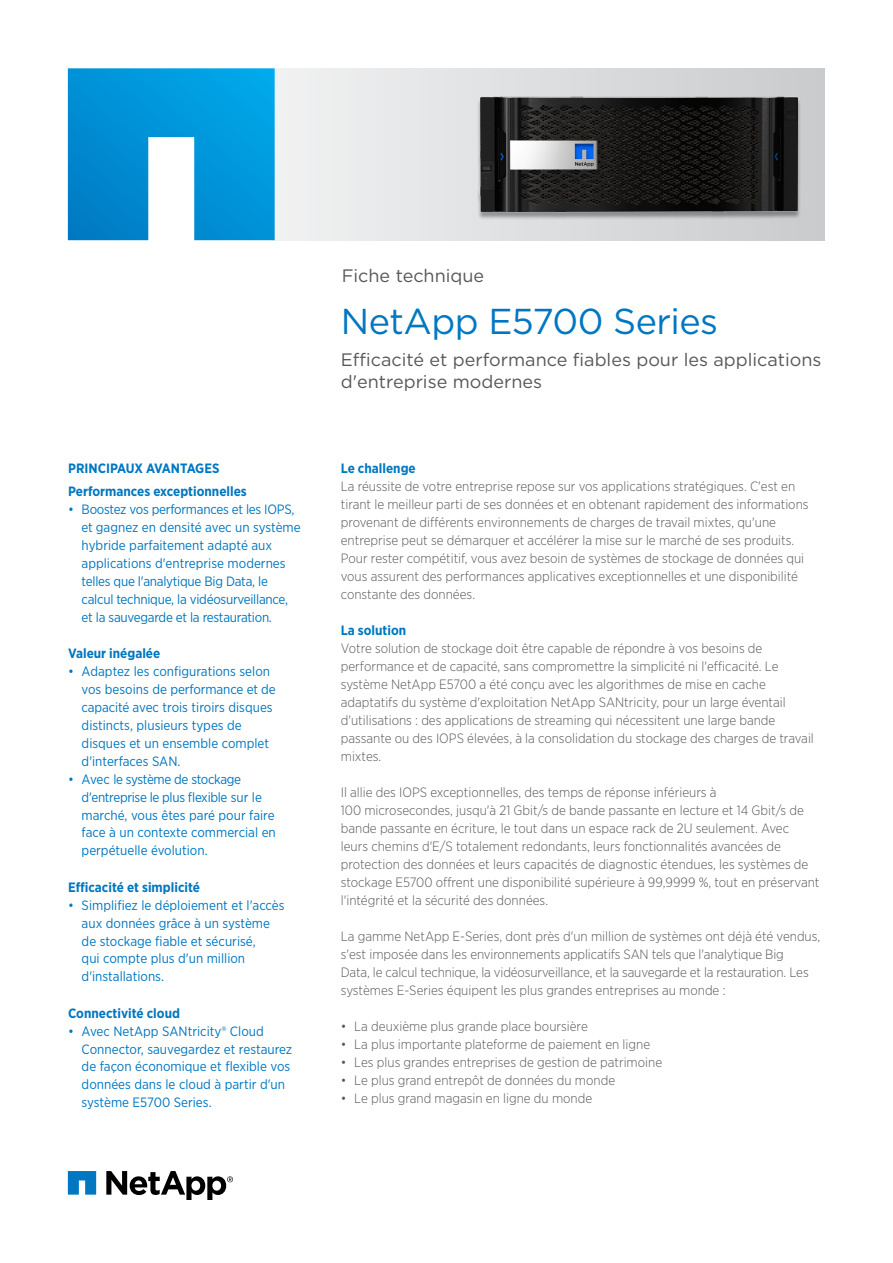
<style>
.page{position:relative;width:893px;height:1263px;background:#fff}
.page>*{position:absolute;margin:0;border:0;box-sizing:border-box;transform-origin:0 0}
.t1{font:36px "Gotham";letter-spacing:-.015em;color:#0077c1}
.t2{font:18px/22.5px "Gotham";color:#58585b}
.t3{font:300 13.5px/18px "Gotham Narrow";color:#58585b}
.t4{font:13.5px/18px "Gotham Narrow";color:#0077c1}
.t5{font:13.5px/18px "Gotham Narrow";letter-spacing:-.02em;color:#0077c1}
.t6{font:700 13.5px/22.5px "Gotham Narrow";color:#0077c1}
</style>
<div class="page">
<div style="left:273px;top:68px;width:552px;height:172px;background:linear-gradient(to right,#f1f2f2,#c9cacc)"></div>
<svg style="left:68px;top:68px;width:207px;height:172px;background:#22a1dc"></svg>
<svg style="left:68px;top:1171px;width:28px;height:23px"></svg>
<svg style="left:106px;top:1171px;width:127px;height:29px"></svg>
<div style="left:476px;top:98px;width:325px;height:122px;background:#000;opacity:.35"></div>
<img style="left:477px;top:97px;width:321px;height:117px">
<p class="t6" style="left:68px;top:457px;width:180px">PRINCIPAUX AVANTAGES<br>Performances exceptionnelles</p>
<p class="t5" style="left:82px;top:499px;width:221px;text-indent:-14px">• Boostez vos performances et les IOPS, et gagnez en densité avec un système hybride parfaitement adapté aux applications d'entreprise modernes telles que l'analytique Big Data, le calcul technique, la vidéosurveillance, et la sauvegarde et la restauration.</p>
<p class="t6" style="left:68px;top:641px;width:94px">Valeur inégalée</p>
<p class="t4" style="left:82px;top:661px;width:196px;text-indent:-14px">• Adaptez les configurations selon vos besoins de performance et de capacité avec trois tiroirs disques distincts, plusieurs types de disques et un ensemble complet d'interfaces SAN.</p>
<p class="t4" style="left:82px;top:769px;width:196px;text-indent:-14px">• Avec le système de stockage d'entreprise le plus flexible sur le marché, vous êtes paré pour faire face à un contexte commercial en perpétuelle évolution.</p>
<p class="t6" style="left:68px;top:875px;width:133px">Efficacité et simplicité</p>
<p class="t4" style="left:82px;top:895px;width:204px;text-indent:-14px">• Simplifiez le déploiement et l'accès aux données grâce à un système de stockage fiable et sécurisé,<br>qui compte plus d'un million d'installations.</p>
<p class="t6" style="left:68px;top:1001px;width:113px">Connectivité cloud</p>
<p class="t4" style="left:82px;top:1021px;width:212px;text-indent:-14px">• Avec NetApp SANtricity® Cloud<br>Connector, sauvegardez et restaurez de façon économique et flexible vos données dans le cloud à partir d'un système E5700 Series.</p>
<h2 class="t2" style="left:342px;top:264px;width:144px">Fiche technique</h2>
<h1 class="t1" style="left:341px;top:299px;width:379px">NetApp E5700 Series</h1>
<h2 class="t2" style="left:341px;top:348px;width:482px">Efficacité et performance fiables pour les applications d'entreprise modernes</h2>
<p class="t6" style="left:341px;top:457px;width:77px">Le challenge</p>
<p class="t3" style="left:341px;top:477px;width:469px">La réussite de votre entreprise repose sur vos applications stratégiques. C'est en tirant le meilleur parti de ses données et en obtenant rapidement des informations provenant de différents environnements de charges de travail mixtes, qu'une entreprise peut se démarquer et accélérer la mise sur le marché de ses produits.<br>Pour rester compétitif, vous avez besoin de systèmes de stockage de données qui vous assurent des performances applicatives exceptionnelles et une disponibilité constante des données.</p>
<p class="t6" style="left:341px;top:619px;width:67px">La solution</p>
<p class="t3" style="left:341px;top:639px;width:475px">Votre solution de stockage doit être capable de répondre à vos besoins de performance et de capacité, sans compromettre la simplicité ni l'efficacité. Le système NetApp E5700 a été conçu avec les algorithmes de mise en cache adaptatifs du système d'exploitation NetApp SANtricity, pour un large éventail d'utilisations : des applications de streaming qui nécessitent une large bande passante ou des IOPS élevées, à la consolidation du stockage des charges de travail mixtes.</p>
<p class="t3" style="left:341px;top:783px;width:480px">Il allie des IOPS exceptionnelles, des temps de réponse inférieurs à<br>100 microsecondes, jusqu'à 21 Gbit/s de bande passante en lecture et 14 Gbit/s de bande passante en écriture, le tout dans un espace rack de 2U seulement. Avec leurs chemins d'E/S totalement redondants, leurs fonctionnalités avancées de protection des données et leurs capacités de diagnostic étendues, les systèmes de stockage E5700 offrent une disponibilité supérieure à 99,9999 %, tout en préservant l'intégrité et la sécurité des données.</p>
<p class="t3" style="left:341px;top:927px;width:481px">La gamme NetApp E-Series, dont près d'un million de systèmes ont déjà été vendus, s'est imposée dans les environnements applicatifs SAN tels que l'analytique Big<br>Data, le calcul technique, la vidéosurveillance, et la sauvegarde et la restauration. Les systèmes E-Series équipent les plus grandes entreprises au monde :</p>
<p class="t3" style="left:341px;top:1017px;width:248px">• La deuxième plus grande place boursière</p>
<p class="t3" style="left:341px;top:1035px;width:311px">• La plus importante plateforme de paiement en ligne</p>
<p class="t3" style="left:341px;top:1053px;width:323px">• Les plus grandes entreprises de gestion de patrimoine</p>
<p class="t3" style="left:341px;top:1071px;width:276px">• Le plus grand entrepôt de données du monde</p>
<p class="t3" style="left:341px;top:1089px;width:253px">• Le plus grand magasin en ligne du monde</p>
</div>
